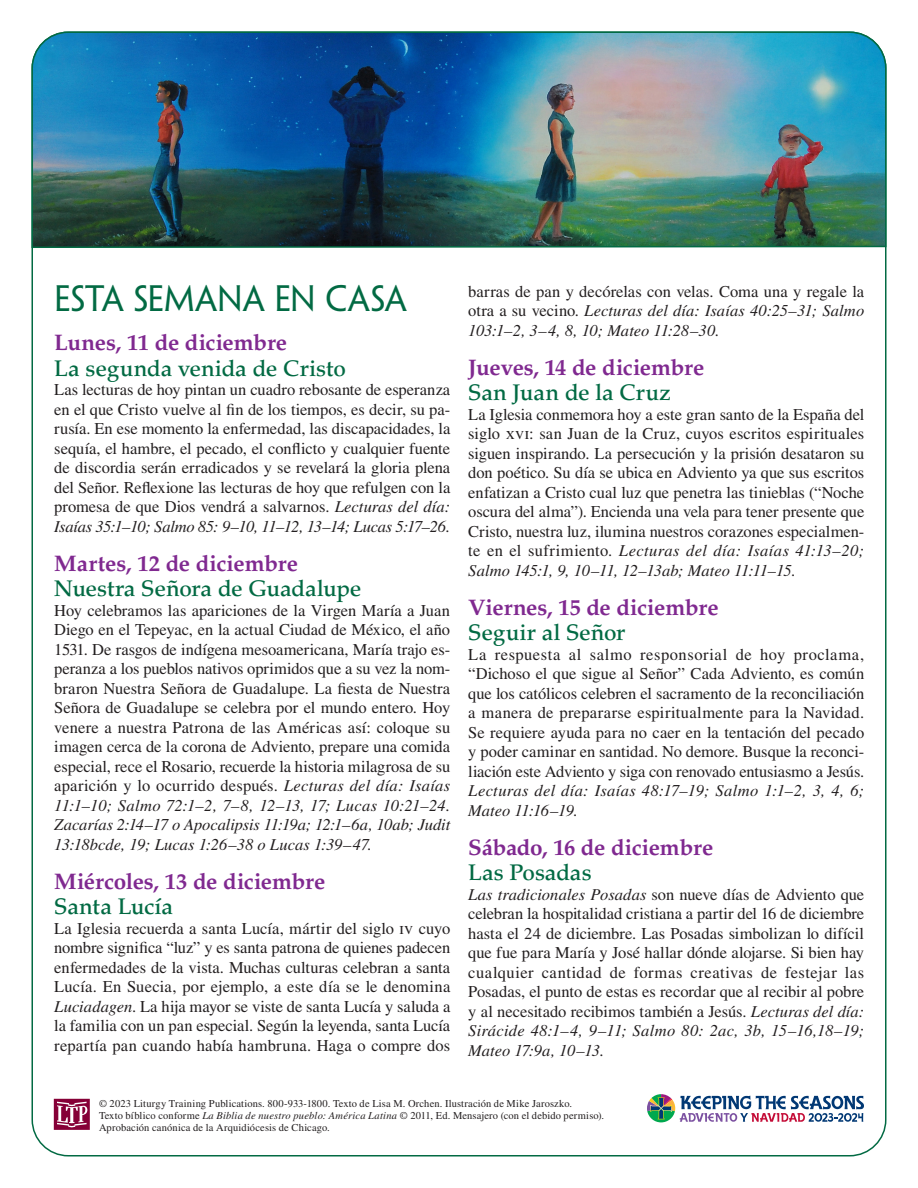
<style>
.page{position:relative;width:918px;height:1188px;background:#fff}
.page>*{position:absolute;margin:0;border:0;box-sizing:border-box;transform-origin:0 0}
.sect1__back_ADVNT{font:33px "Penumbra Flare Std";letter-spacing:-.005em;color:#026a43}
.h1__back_ADVT{font:700 22.5px "Palatino LT Std";letter-spacing:-.01em;color:#802990}
.h2__back_ALL{font:500 22.5px "Palatino LT Std";letter-spacing:-.005em;color:#026a43}
.para__back{font:16.5px/19.5px "Times LT Std";letter-spacing:-.005em;color:#231f20;text-align:justify}
.para__back-2{font:italic 16.5px/19.5px "Times LT Std";letter-spacing:.005em;color:#231f20;text-align:justify}
.copyright{font:10.5px/12px "Times LT Std";letter-spacing:.01em;color:#231f20}
.s1{font-style:italic}
.s2{font-style:normal}
</style>
<div class="page">
<svg style="left:647px;top:1094px;width:217px;height:28px"></svg>
<svg style="left:54px;top:1099px;width:36px;height:31px"></svg>
<img style="left:31px;top:31px;width:856px;height:218px">
<p class="sect1__back_ADVNT" style="left:54px;top:279px;width:354px">ESTA SEMANA EN CASA</p>
<p class="h1__back_ADVT" style="left:54px;top:330px;width:234px">Lunes, 11 de diciembre</p>
<p class="h2__back_ALL" style="left:54px;top:355px;width:293px">La segunda venida de Cristo</p>
<p class="para__back" style="left:54px;top:380px;width:398px">Las lecturas de hoy pintan un cuadro rebosante de esperanza en el que Cristo vuelve al fin de los tiempos, es decir, su pa&shy;rusía. En ese momento la enfermedad, las discapacidades, la sequía, el hambre, el pecado, el conflicto y cualquier fuente de discordia serán erradicados y se revelará la gloria plena del Señor. Reflexione las lecturas de hoy que refulgen con la promesa de que Dios vendrá a salvarnos. <span class="s1">Lecturas del día:<br>Isaías 35:1–10; Salmo 85: 9–10, 11–12, 13–14; Lucas 5:17–26.</span></p>
<p class="h1__back_ADVT" style="left:54px;top:550px;width:245px">Martes, 12 de diciembre</p>
<p class="h2__back_ALL" style="left:54px;top:576px;width:309px">Nuestra Señora de Guadalupe</p>
<p class="para__back" style="left:54px;top:601px;width:398px">Hoy celebramos las apariciones de la Virgen María a Juan Diego en el Tepeyac, en la actual Ciudad de México, el año 1531. De rasgos de indígena mesoamericana, María trajo es&shy;peranza a los pueblos nativos oprimidos que a su vez la nom&shy;braron Nuestra Señora de Guadalupe. La fiesta de Nuestra Señora de Guadalupe se celebra por el mundo entero. Hoy venere a nuestra Patrona de las Américas así: coloque su imagen cerca de la corona de Adviento, prepare una comida especial, rece el Rosario, recuerde la historia milagrosa de su aparición y lo ocurrido después. <span class="s1">Lecturas del día: Isaías 11:1–10; Salmo 72:1–2, 7–8, 12–13, 17; Lucas 10:21–24.<br>Zacarías 2:14–17 o Apocalipsis 11:19a; 12:1–6a, 10ab; Judit 13:18bcde, 19; Lucas 1:26–38 o Lucas 1:39–47.</span></p>
<p class="h1__back_ADVT" style="left:54px;top:868px;width:273px">Miércoles, 13 de diciembre</p>
<p class="h2__back_ALL" style="left:54px;top:894px;width:120px">Santa Lucía</p>
<p class="para__back" style="left:54px;top:919px;width:398px">La Iglesia recuerda a santa Lucía, mártir del siglo iv cuyo nombre significa “luz” y es santa patrona de quienes padecen enfermedades de la vista. Muchas culturas celebran a santa Lucía. En Suecia, por ejemplo, a este día se le denomina <span class="s1">Luciadagen</span>. La hija mayor se viste de santa Lucía y saluda a la familia con un pan especial. Según la leyenda, santa Lucía repartía pan cuando había hambruna. Haga o compre dos</p>
<p class="para__back-2" style="left:468px;top:282px;width:397px"><span class="s2">barras de pan y decórelas con velas. Coma una y regale la otra a su vecino.</span> Lecturas del día: Isaías 40:25–31; Salmo 103:1–2, 3–4, 8, 10; Mateo 11:28–30.</p>
<p class="h1__back_ADVT" style="left:468px;top:354px;width:238px">Jueves, 14 de diciembre</p>
<p class="h2__back_ALL" style="left:468px;top:379px;width:204px">San Juan de la Cruz</p>
<p class="para__back" style="left:468px;top:404px;width:398px">La Iglesia conmemora hoy a este gran santo de la España del siglo xvi: san Juan de la Cruz, cuyos escritos espirituales siguen inspirando. La persecución y la prisión desataron su don poético. Su día se ubica en Adviento ya que sus escritos enfatizan a Cristo cual luz que penetra las tinieblas (“Noche oscura del alma”). Encienda una vela para tener presente que Cristo, nuestra luz, ilumina nuestros corazones especialmen&shy;te en el sufrimiento. <span class="s1">Lecturas del día: Isaías 41:13–20; Salmo 145:1, 9, 10–11, 12–13ab; Mateo 11:11–15.</span></p>
<p class="h1__back_ADVT" style="left:468px;top:594px;width:252px">Viernes, 15 de diciembre</p>
<p class="h2__back_ALL" style="left:468px;top:619px;width:159px">Seguir al Señor</p>
<p class="para__back" style="left:468px;top:644px;width:398px">La respuesta al salmo responsorial de hoy proclama, “Dichoso el que sigue al Señor” Cada Adviento, es común que los católicos celebren el sacramento de la reconciliación a manera de prepararse espiritualmente para la Navidad.<br>Se requiere ayuda para no caer en la tentación del pecado y poder caminar en santidad. No demore. Busque la reconci&shy;liación este Adviento y siga con renovado entusiasmo a Jesús.<br><span class="s1">Lecturas del día: Isaías 48:17–19; Salmo 1:1–2, 3, 4, 6; Mateo 11:16–19.</span></p>
<p class="h1__back_ADVT" style="left:468px;top:834px;width:247px">Sábado, 16 de diciembre</p>
<p class="h2__back_ALL" style="left:468px;top:859px;width:125px">Las Posadas</p>
<p class="para__back" style="left:468px;top:884px;width:398px"><span class="s1">Las tradicionales Posadas</span> son nueve días de Adviento que celebran la hospitalidad cristiana a partir del 16 de diciembre hasta el 24 de diciembre. Las Posadas simbolizan lo difícil que fue para María y José hallar dónde alojarse. Si bien hay cualquier cantidad de formas creativas de festejar las Posadas, el punto de estas es recordar que al recibir al pobre y al necesitado recibimos también a Jesús. <span class="s1">Lecturas del día:<br>Sirácide 48:1–4, 9–11; Salmo 80: 2ac, 3b, 15–16,18–19; Mateo 17:9a, 10–13.</span></p>
<p class="copyright" style="left:99px;top:1097px;width:507px">© 2023 Liturgy Training Publications. 800-933-1800. Texto de Lisa M. Orchen. Ilustración de Mike Jaroszko.<br>Texto bíblico conforme <span class="s1">La Biblia de nuestro pueblo: América Latina</span> © 2011, Ed. Mensajero (con el debido permiso).<br>Aprobación canónica de la Arquidiócesis de Chicago.</p>
</div>
